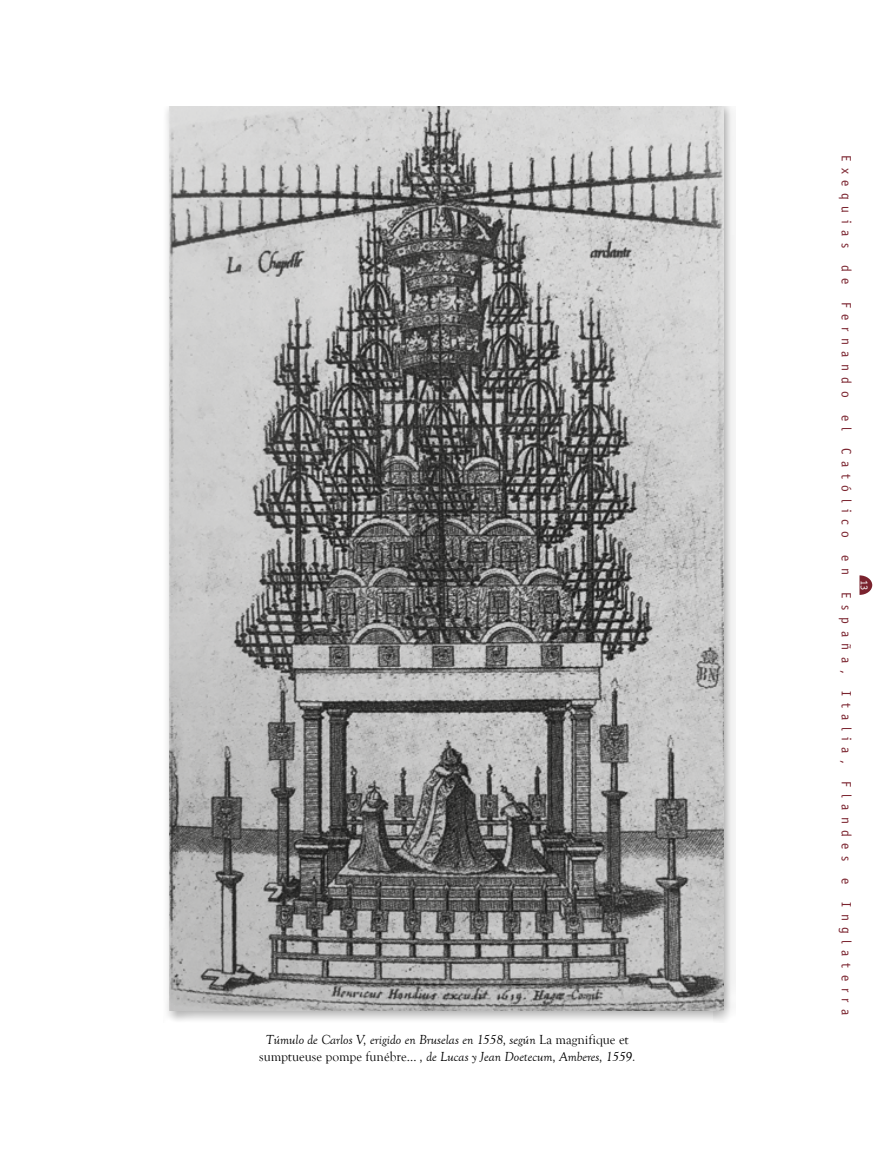
<style>
.page{position:relative;width:893px;height:1149px;background:#fff}
.page>*{position:absolute;margin:0;border:0;box-sizing:border-box;transform-origin:0 0}
.t1{font:italic 13.5px/17.2px "Goudy Old Style T";color:#000;text-align:center}
.t2{font:13.5px "Officina Sans";letter-spacing:.49em;color:#7a232e}
.t3{font:10.5px "Officina Sans";color:#fff}
.s1{font-style:normal}
</style>
<div class="page">
<svg style="left:859px;top:575px;width:13px;height:19px"></svg>
<img style="left:166px;top:106px;width:570px;height:915px">
<img style="left:169px;top:106px;width:555px;height:904px">
<p class="t1" style="left:259px;top:1030px;width:378px">Túmulo de Carlos V, erigido en Bruselas en 1558, según <span class="s1">La magnifique et sumptueuse pompe funébre…</span> , de Lucas y Jean Doetecum, Amberes, 1559.</p>
<p class="t2" style="left:854px;top:155px;width:94px;rotate:90deg">Exequias</p>
<p class="t2" style="left:854px;top:265px;width:21px;rotate:90deg">d e</p>
<p class="t2" style="left:854px;top:301px;width:97px;rotate:90deg">Fernando</p>
<p class="t2" style="left:854px;top:414px;width:18px;rotate:90deg">e l</p>
<p class="t2" style="left:854px;top:448px;width:91px;rotate:90deg">Católico</p>
<p class="t2" style="left:854px;top:555px;width:21px;rotate:90deg">e n</p>
<p class="t2" style="left:854px;top:592px;width:83px;rotate:90deg">España,</p>
<p class="t2" style="left:854px;top:691px;width:74px;rotate:90deg">Italia,</p>
<p class="t2" style="left:854px;top:781px;width:81px;rotate:90deg">Flandes</p>
<p class="t2" style="left:854px;top:878px;width:8px;rotate:90deg">e</p>
<p class="t2" style="left:854px;top:901px;width:115px;rotate:90deg">Inglaterra</p>
<p class="t3" style="left:871px;top:579px;width:12px;rotate:90deg">13</p>
</div>
